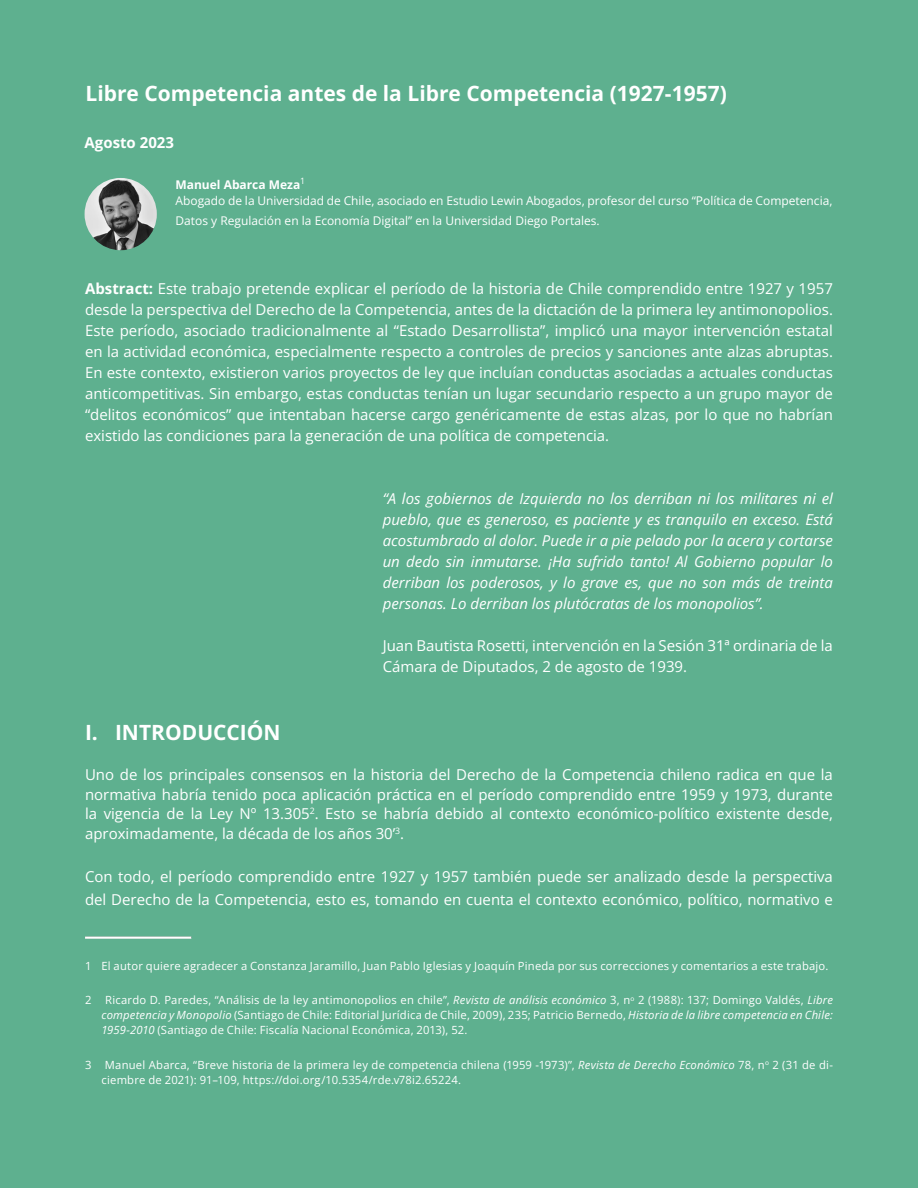
<style>
.page{position:relative;width:918px;height:1188px;background:#5eb08f}
.page>*{position:absolute;margin:0;border:0;box-sizing:border-box;transform-origin:0 0}
.Texto_cuerpo{font:700 21px "Open Sans";color:#fff}
.Texto_cuerpo-2{font:15px/21px "Open Sans";color:#fff;text-align:justify}
.Texto_cuerpo-3{font:italic 15px/21px "Open Sans";color:#fff;text-align:justify}
._2_COLUMN{font:700 15px "Open Sans";color:#fff}
.t1{font:12px/19.5px "Open Sans";color:#fff}
.Texto_cuerpo-4{font:700 12px "Open Sans";color:#fff}
.nota_pie{font:11.25px/15px "Open Sans";letter-spacing:.02em;color:#fff;text-align:justify}
.s1{font-weight:700}
.s2{font-style:italic}
</style>
<div class="page">
<img style="left:85px;top:178px;width:72px;height:72px;border-radius:36px">
<hr style="left:85px;top:936px;width:106px;height:3px;background:#fff">
<p class="Texto_cuerpo" style="left:86px;top:79px;width:643px">Libre Competencia antes de la Libre Competencia (1927-1957)</p>
<p class="_2_COLUMN" style="left:85px;top:132px;width:91px">Agosto 2023</p>
<p class="Texto_cuerpo-4" style="left:176px;top:177px;width:131px">Manuel Abarca Meza<sup>1</sup></p>
<p class="t1" style="left:176px;top:191px;width:658px">Abogado de la Universidad de Chile, asociado en Estudio Lewin Abogados, profesor del curso “Política de Competencia,<br>Datos y Regulación en la Economía Digital” en la Universidad Diego Portales.</p>
<p class="Texto_cuerpo-2" style="left:85px;top:278px;width:749px"><span class="s1">Abstract:</span> Este trabajo pretende explicar el período de la historia de Chile comprendido entre 1927 y 1957 desde la perspectiva del Derecho de la Competencia, antes de la dictación de la primera ley antimonopolios.<br>Este período, asociado tradicionalmente al “Estado Desarrollista”, implicó una mayor intervención estatal en la actividad económica, especialmente respecto a controles de precios y sanciones ante alzas abruptas.<br>En este contexto, existieron varios proyectos de ley que incluían conductas asociadas a actuales conductas anticompetitivas. Sin embargo, estas conductas tenían un lugar secundario respecto a un grupo mayor de “delitos económicos” que intentaban hacerse cargo genéricamente de estas alzas, por lo que no habrían existido las condiciones para la generación de una política de competencia.</p>
<p class="Texto_cuerpo-3" style="left:383px;top:488px;width:452px">“A los gobiernos de Izquierda no los derriban ni los militares ni el pueblo, que es generoso, es paciente y es tranquilo en exceso. Está acostumbrado al dolor. Puede ir a pie pelado por la acera y cortarse un dedo sin inmutarse. ¡Ha sufrido tanto! Al Gobierno popular lo derriban los poderosos, y lo grave es, que no son más de treinta personas. Lo derriban los plutócratas de los monopolios”.</p>
<p class="Texto_cuerpo-2" style="left:383px;top:635px;width:452px">Juan Bautista Rosetti, intervención en la Sesión 31ª ordinaria de la<br>Cámara de Diputados, 2 de agosto de 1939.</p>
<p class="Texto_cuerpo" style="left:85px;top:717px;width:197px">I. INTRODUCCIÓN</p>
<p class="Texto_cuerpo-2" style="left:85px;top:765px;width:749px;line-height:19.5px">Uno de los principales consensos en la historia del Derecho de la Competencia chileno radica en que la normativa habría tenido poca aplicación práctica en el período comprendido entre 1959 y 1973, durante la vigencia de la Ley Nº 13.305<sup>2</sup>. Esto se habría debido al contexto económico-político existente desde, aproximadamente, la década de los años 30’<sup>3</sup>.</p>
<p class="Texto_cuerpo-2" style="left:85px;top:865px;width:749px;line-height:22.5px">Con todo, el período comprendido entre 1927 y 1957 también puede ser analizado desde la perspectiva del Derecho de la Competencia, esto es, tomando en cuenta el contexto económico, político, normativo e</p>
<p class="nota_pie" style="left:85px;top:958px;width:745px">1 El autor quiere agradecer a Constanza Jaramillo, Juan Pablo Iglesias y Joaquín Pineda por sus correcciones y comentarios a este trabajo.</p>
<p class="nota_pie" style="left:102px;top:993px;width:733px;text-indent:-16px">2 Ricardo D. Paredes, “Análisis de la ley antimonopolios en chile”, <span class="s2">Revista de análisis económico</span> 3, n<sup>o</sup> 2 (1988): 137; Domingo Valdés, <span class="s2">Libre competencia y Monopolio</span> (Santiago de Chile: Editorial Jurídica de Chile, 2009), 235; Patricio Bernedo, <span class="s2">Historia de la libre competencia en Chile:<br>1959-2010</span> (Santiago de Chile: Fiscalía Nacional Económica, 2013), 52.</p>
<p class="nota_pie" style="left:102px;top:1057px;width:733px;text-indent:-16px">3 Manuel Abarca, “Breve historia de la primera ley de competencia chilena (1959 -1973)”, <span class="s2">Revista de Derecho Económico</span> 78, n<sup>o</sup> 2 (31 de di&shy;ciembre de 2021): 91–109, https://doi.org/10.5354/rde.v78i2.65224.</p>
</div>
